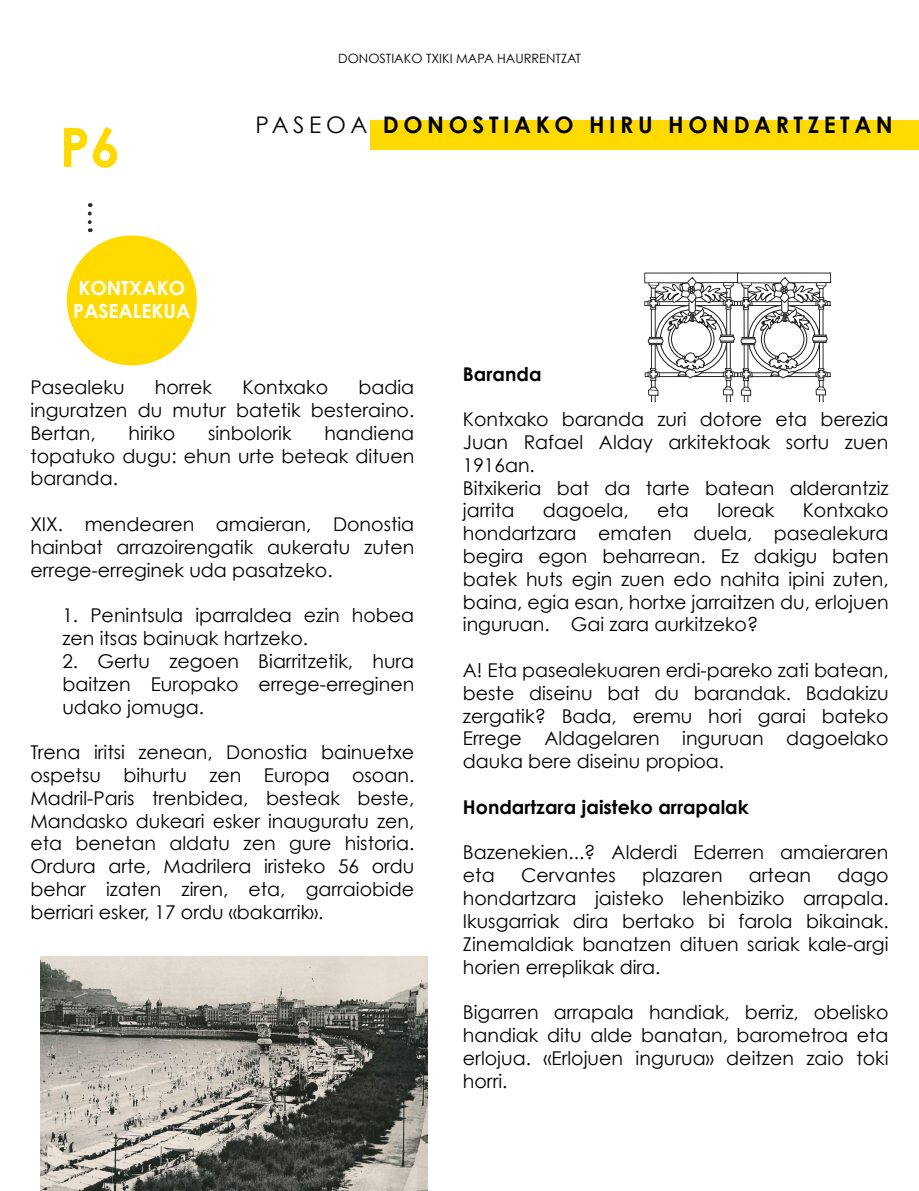
<style>
.page{position:relative;width:919px;height:1191px;background:#fff}
.page>*{position:absolute;margin:0;border:0;box-sizing:border-box;transform-origin:0 0}
.t1{font:700 54.2px "Century Gothic";color:#ffda00}
.t2{font:700 22.8px "Century Gothic";letter-spacing:.2em;color:#010101}
.t3{font:700 19.4px/23.2px "Century Gothic";color:#fff}
.t4{font:19px/22.8px "Century Gothic";color:#000101;text-align:justify}
.t5{font:700 19px "Century Gothic";color:#000101}
.t6{font:12.8px "Century Gothic";color:#010101}
.s1{font-weight:400}
</style>
<div class="page">
<div style="left:67px;top:235px;width:130px;height:130px;background:#ffda00;border-radius:50%"></div>
<svg style="left:88px;top:213px;width:4px;height:19px"></svg>
<img style="left:40px;top:956px;width:387px;height:235px">
<svg style="left:644px;top:272px;width:187px;height:130px"></svg>
<div style="left:370px;top:120px;width:548px;height:30px;background:#ffda00"></div>
<h1 class="t1" style="left:60px;top:106px;width:62px">P6</h1>
<p class="t3" style="left:73px;top:275px;width:119px">KONTXAKO<br>PASEALEKUA</p>
<p class="t6" style="left:338px;top:51px;width:244px">DONOSTIAKO TXIKI MAPA HAURRENTZAT</p>
<p class="t2" style="left:255px;top:108px;width:639px"><span class="s1">PASEOA</span> DONOSTIAKO HIRU HONDARTZETAN</p>
<p class="t4" style="left:30px;top:376px;width:385px;text-indent:328px">badia inguratzen du mutur batetik besteraino.<br>Bertan,</p>
<p class="t4" style="left:30px;top:376px;width:96px">Pasealeku</p>
<p class="t4" style="left:155px;top:376px;width:59px">horrek</p>
<p class="t4" style="left:242px;top:376px;width:87px">Kontxako</p>
<p class="t4" style="left:30px;top:421px;width:385px;text-indent:294px">handiena topatuko dugu: ehun urte beteak dituen baranda.</p>
<p class="t4" style="left:30px;top:512px;width:385px">XIX. mendearen amaieran, Donostia hainbat arrazoirengatik aukeratu zuten errege-erreginek uda pasatzeko.</p>
<p class="t4" style="left:62px;top:604px;width:353px">1. Penintsula iparraldea ezin hobea zen itsas bainuak hartzeko.</p>
<p class="t4" style="left:62px;top:649px;width:353px">2. Gertu zegoen Biarritzetik, hura baitzen Europako errege-erreginen udako jomuga.</p>
<p class="t4" style="left:30px;top:740px;width:385px">Trena iritsi zenean, Donostia bainuetxe ospetsu bihurtu zen Europa osoan.<br>Madril-Paris trenbidea, besteak beste, Mandasko dukeari esker inauguratu zen, eta benetan aldatu zen gure historia.<br>Ordura arte, Madrilera iristeko 56 ordu behar izaten ziren, eta, garraiobide berriari esker, 17 ordu «bakarrik».</p>
<p class="t4" style="left:128px;top:421px;width:48px">hiriko</p>
<p class="t4" style="left:208px;top:421px;width:85px">sinbolorik</p>
<p class="t5" style="left:463px;top:359px;width:80px">Baranda</p>
<p class="t4" style="left:463px;top:407px;width:427px;text-align:left">Kontxako baranda zuri dotore eta berezia<br>Juan Rafael Alday arkitektoak sortu zuen<br>1916an.<br>Bitxikeria bat da tarte batean alderantziz jarrita</p>
<p class="t4" style="left:463px;top:499px;width:427px;text-indent:340px">Kontxako hondartzara ematen duela, pasealekura begira egon beharrean. Ez dakigu baten batek huts egin zuen edo nahita ipini zuten, baina, egia esan, hortxe jarraitzen du, erlojuen inguruan. Gai zara aurkitzeko?</p>
<p class="t4" style="left:463px;top:658px;width:427px">A! Eta pasealekuaren erdi-pareko zati batean, beste diseinu bat du barandak. Badakizu zergatik? Bada, eremu hori garai bateko Errege Aldagelaren inguruan dagoelako dauka bere diseinu propioa.</p>
<p class="t5" style="left:463px;top:792px;width:287px">Hondartzara jaisteko arrapalak</p>
<p class="t4" style="left:463px;top:841px;width:427px">Bazenekien...? Alderdi Ederren amaieraren eta</p>
<p class="t4" style="left:543px;top:499px;width:87px">dagoela,</p>
<p class="t4" style="left:657px;top:499px;width:33px">eta</p>
<p class="t4" style="left:717px;top:499px;width:58px">loreak</p>
<p class="t4" style="left:463px;top:863px;width:427px;text-indent:374px">dago hondartzara jaisteko lehenbiziko arrapala.<br>Ikusgarriak dira bertako bi farola bikainak.<br>Zinemaldiak banatzen dituen sariak kale-argi horien erreplikak dira.</p>
<p class="t4" style="left:463px;top:1000px;width:427px">Bigarren arrapala handiak, berriz, obelisko handiak ditu alde banatan, barometroa eta erlojua. «Erlojuen ingurua» deitzen zaio toki horri.</p>
<p class="t4" style="left:521px;top:863px;width:96px">Cervantes</p>
<p class="t4" style="left:642px;top:863px;width:82px">plazaren</p>
<p class="t4" style="left:748px;top:863px;width:64px">artean</p>
</div>
